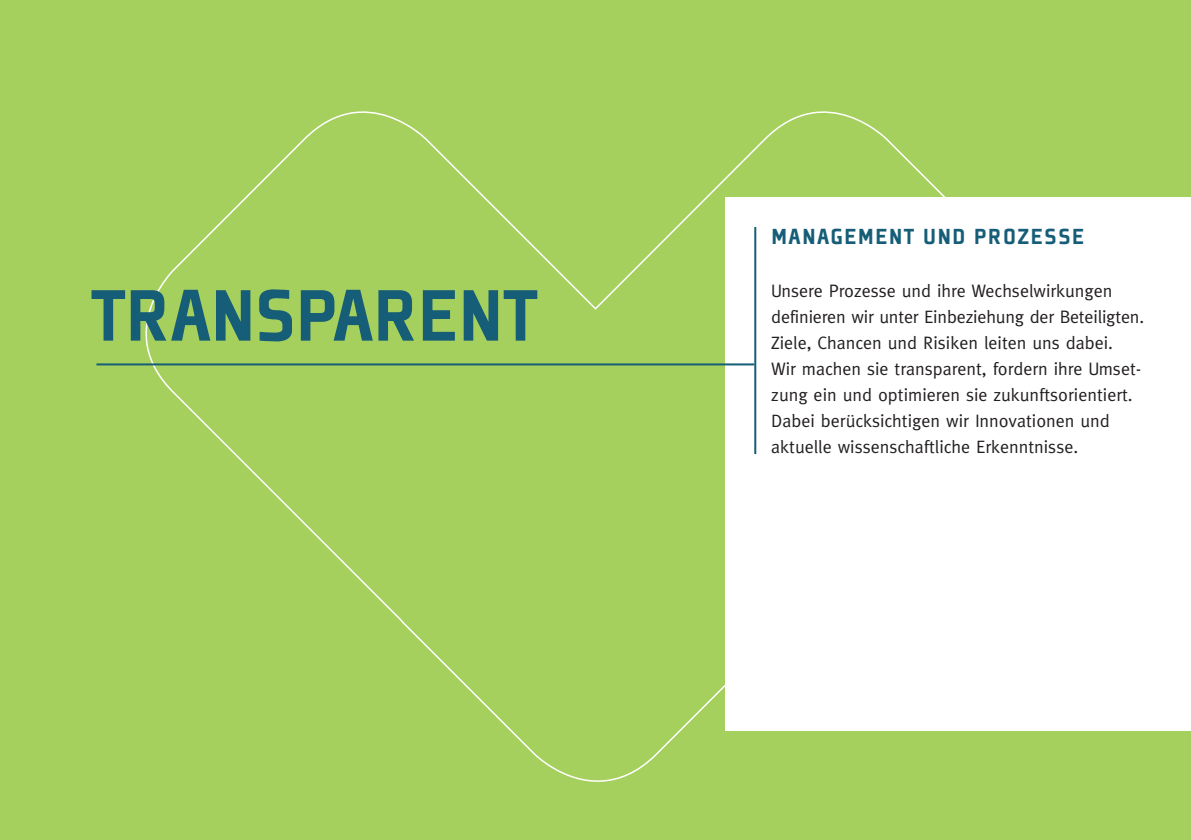
<style>
.page{position:relative;width:1191px;height:840px;background:#fff}
.page>*{position:absolute;margin:0;border:0;box-sizing:border-box;transform-origin:0 0}
.t1{font:80px "Plexes Black Pro";color:#165d77}
.t2{font:24px "Plexes Black Pro";letter-spacing:.065em;color:#165d77}
.t3{font:18px/26px "Meta";color:#231f20}
</style>
<div class="page">
<div style="left:0;top:0;width:1191px;height:839px;background:#a6d05d"></div>
<div style="left:112px;top:78px;width:966px;height:704px;background:#a6d05d"></div>
<div style="left:726px;top:197px;width:465px;height:533px;background:#fff"></div>
<hr style="left:754px;top:227px;width:2px;height:227px;background:#165d77">
<hr style="left:96px;top:363px;width:658px;height:2px;background:#165d77">
<p class="t1" style="left:91px;top:262px;width:449px">TRANSPARENT</p>
<p class="t2" style="left:771px;top:221px;width:314px">MANAGEMENT UND PROZESSE</p>
<p class="t3" style="left:771px;top:277px;width:343px">Unsere Prozesse und ihre Wechselwirkungen</p>
<p class="t3" style="left:771px;top:303px;width:374px">definieren wir unter Einbeziehung der Beteiligten.<br>Ziele, Chancen und Risiken leiten uns dabei.</p>
<p class="t3" style="left:771px;top:355px;width:371px">Wir machen sie transparent, fordern ihre Umset&shy;zung ein und optimieren sie zukunftsorientiert.<br>Dabei berücksichtigen wir Innovationen und aktuelle wissenschaftliche Erkenntnisse.</p>
</div>
